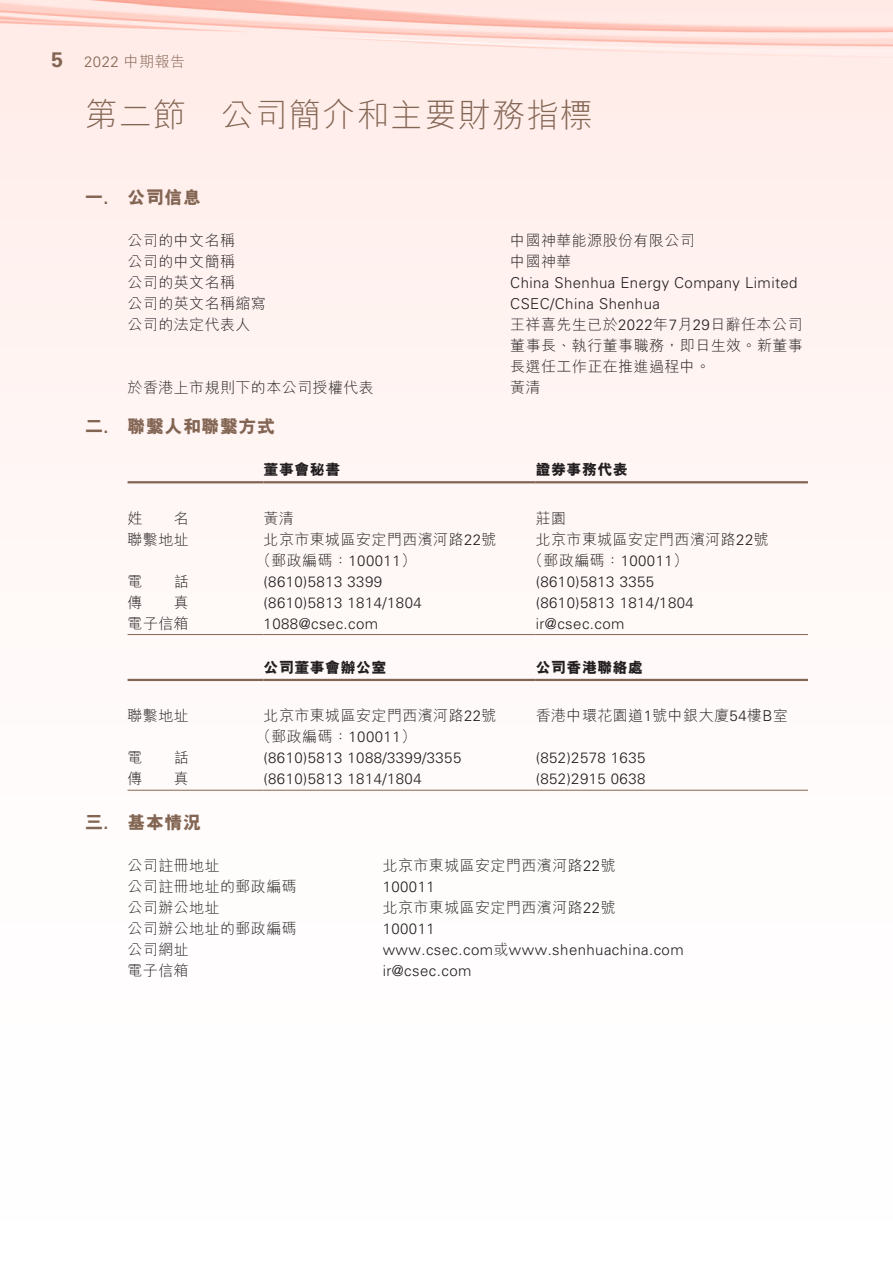
<style>
.page{position:relative;width:893px;height:1263px;background:#fff}
.page>*{position:absolute;margin:0;border:0;box-sizing:border-box;transform-origin:0 0}
.t1{font:300 33px "M Hei HK";letter-spacing:.03em;color:#836553}
.t2{font:700 21px "Univers LT Std";color:#836553}
.t3{font:800 18px "M Hei HK";letter-spacing:.03em;color:#836553}
.t4{font:300 15px/21px "M Hei HK";letter-spacing:.03em;color:#231f20}
.t5{font:300 15px "Univers LT Std";letter-spacing:.03em;color:#231f20}
.t6{font:800 15px "M Hei HK";letter-spacing:.03em;color:#231f20}
.t7{font:300 15px "Univers LT Std";color:#836553}
.s1{font-family:"M Hei HK"}
.s2{font-family:"Univers LT Std";font-weight:700}
.s3{font-family:"Univers LT Std"}
</style>
<div class="page">
<hr style="left:128px;top:481px;width:136px;height:2px;background:#836553">
<hr style="left:264px;top:481px;width:272px;height:2px;background:#836553">
<hr style="left:536px;top:481px;width:272px;height:2px;background:#836553">
<hr style="left:128px;top:634px;width:136px;height:1px;background:#836553">
<hr style="left:264px;top:634px;width:272px;height:1px;background:#836553">
<hr style="left:536px;top:634px;width:272px;height:1px;background:#836553">
<hr style="left:128px;top:679px;width:136px;height:2px;background:#836553">
<hr style="left:264px;top:679px;width:272px;height:2px;background:#836553">
<hr style="left:536px;top:679px;width:272px;height:2px;background:#836553">
<hr style="left:128px;top:790px;width:136px;height:1px;background:#836553">
<hr style="left:264px;top:790px;width:272px;height:1px;background:#836553">
<hr style="left:536px;top:790px;width:272px;height:1px;background:#836553">
<h2 class="t2" style="left:52px;top:48px;width:13px">5</h2>
<p class="t7" style="left:84px;top:53px;width:102px">2022 <span class="s1">中期報告</span></p>
<h1 class="t1" style="left:85px;top:98px;width:102px">第二節</h1>
<h1 class="t1" style="left:221px;top:98px;width:374px">公司簡介和主要財務指標</h1>
<p class="t3" style="left:85px;top:189px;width:25px">一<span class="s2">.</span></p>
<p class="t3" style="left:85px;top:418px;width:25px">二<span class="s2">.</span></p>
<p class="t3" style="left:85px;top:813px;width:25px">三<span class="s2">.</span></p>
<p class="t3" style="left:128px;top:189px;width:75px">公司信息</p>
<p class="t4" style="left:128px;top:230px;width:109px">公司的中文名稱</p>
<p class="t4" style="left:128px;top:251px;width:109px">公司的中文簡稱</p>
<p class="t4" style="left:128px;top:272px;width:109px">公司的英文名稱</p>
<p class="t4" style="left:128px;top:293px;width:140px">公司的英文名稱縮寫</p>
<p class="t4" style="left:128px;top:314px;width:124px">公司的法定代表人</p>
<p class="t4" style="left:128px;top:377px;width:248px">於香港上市規則下的本公司授權代表</p>
<p class="t3" style="left:128px;top:418px;width:149px">聯繫人和聯繫方式</p>
<p class="t6" style="left:264px;top:462px;width:78px">董事會秘書</p>
<p class="t4" style="left:128px;top:507px;width:16px">姓</p>
<p class="t4" style="left:174px;top:507px;width:16px">名</p>
<p class="t4" style="left:264px;top:507px;width:32px">黃清</p>
<p class="t4" style="left:128px;top:528px;width:63px">聯繫地址</p>
<p class="t4" style="left:264px;top:528px;width:234px">北京市東城區安定門西濱河路<span class="s3">22</span>號</p>
<p class="t4" style="left:256px;top:549px;width:161px">（郵政編碼：<span class="s3">100011</span>(</p>
<p class="t4" style="left:128px;top:570px;width:16px">電</p>
<p class="t4" style="left:174px;top:570px;width:16px">話</p>
<p class="t5" style="left:264px;top:572px;width:120px">)8610(5813 3399</p>
<p class="t4" style="left:128px;top:591px;width:16px">傳</p>
<p class="t4" style="left:174px;top:591px;width:16px">真</p>
<p class="t5" style="left:264px;top:593px;width:160px">)8610(5813 1814/1804</p>
<p class="t4" style="left:128px;top:612px;width:63px">電子信箱</p>
<p class="t5" style="left:264px;top:614px;width:116px">1088@csec.com</p>
<p class="t4" style="left:128px;top:705px;width:63px">聯繫地址</p>
<p class="t6" style="left:264px;top:660px;width:124px">公司董事會辦公室</p>
<p class="t4" style="left:264px;top:705px;width:234px">北京市東城區安定門西濱河路<span class="s3">22</span>號</p>
<p class="t4" style="left:256px;top:726px;width:161px">（郵政編碼：<span class="s3">100011</span>(</p>
<p class="t4" style="left:128px;top:747px;width:16px">電</p>
<p class="t4" style="left:174px;top:747px;width:16px">話</p>
<p class="t5" style="left:264px;top:749px;width:199px">)8610(5813 1088/3399/3355</p>
<p class="t4" style="left:174px;top:768px;width:16px">真</p>
<p class="t4" style="left:128px;top:768px;width:16px">傳</p>
<p class="t3" style="left:128px;top:813px;width:75px">基本情況</p>
<p class="t5" style="left:264px;top:770px;width:160px">)8610(5813 1814/1804</p>
<p class="t4" style="left:510px;top:230px;width:186px">中國神華能源股份有限公司</p>
<p class="t4" style="left:510px;top:251px;width:63px">中國神華</p>
<p class="t5" style="left:510px;top:274px;width:289px">China Shenhua Energy Company Limited</p>
<p class="t5" style="left:510px;top:295px;width:151px">CSEC/China Shenhua</p>
<p class="t4" style="left:510px;top:314px;width:294px">王祥喜先生已於<span class="s3">2022</span>年 月<span class="s3">7 29</span>日辭任本公司</p>
<p class="t4" style="left:510px;top:335px;width:294px">董事長、執行董事職務，即日生效。新董事長選任工作正在推進過程中。<br>黃清</p>
<p class="t6" style="left:536px;top:462px;width:94px">證券事務代表</p>
<p class="t4" style="left:536px;top:507px;width:32px">莊園</p>
<p class="t4" style="left:528px;top:528px;width:242px;text-indent:8px">北京市東城區安定門西濱河路<span class="s3">22</span>號（郵政編碼：<span class="s3">100011</span>(</p>
<p class="t5" style="left:536px;top:572px;width:120px">)8610(5813 3355</p>
<p class="t5" style="left:536px;top:593px;width:160px">)8610(5813 1814/1804</p>
<p class="t5" style="left:536px;top:614px;width:90px">ir@csec.com</p>
<p class="t6" style="left:536px;top:660px;width:109px">公司香港聯絡處</p>
<p class="t4" style="left:536px;top:705px;width:254px">香港中環花園道<span class="s3">1</span>號中銀大廈<span class="s3">54</span>樓<span class="s3">B</span>室</p>
<p class="t5" style="left:536px;top:749px;width:111px">)852(2578 1635</p>
<p class="t5" style="left:536px;top:770px;width:111px">)852(2915 0638</p>
<p class="t4" style="left:128px;top:854px;width:94px">公司註冊地址</p>
<p class="t4" style="left:383px;top:854px;width:234px">北京市東城區安定門西濱河路<span class="s3">22</span>號</p>
<p class="t4" style="left:128px;top:875px;width:171px">公司註冊地址的郵政編碼</p>
<p class="t5" style="left:383px;top:877px;width:54px">100011</p>
<p class="t4" style="left:128px;top:896px;width:94px">公司辦公地址</p>
<p class="t4" style="left:383px;top:896px;width:234px">北京市東城區安定門西濱河路<span class="s3">22</span>號</p>
<p class="t4" style="left:128px;top:917px;width:171px">公司辦公地址的郵政編碼</p>
<p class="t5" style="left:383px;top:919px;width:54px">100011</p>
<p class="t4" style="left:128px;top:938px;width:63px">公司網址</p>
<p class="t5" style="left:383px;top:940px;width:302px">www.csec.com<span class="s1">或</span>www.shenhuachina.com</p>
<p class="t4" style="left:128px;top:959px;width:63px">電子信箱</p>
<p class="t5" style="left:383px;top:961px;width:90px">ir@csec.com</p>
</div>
